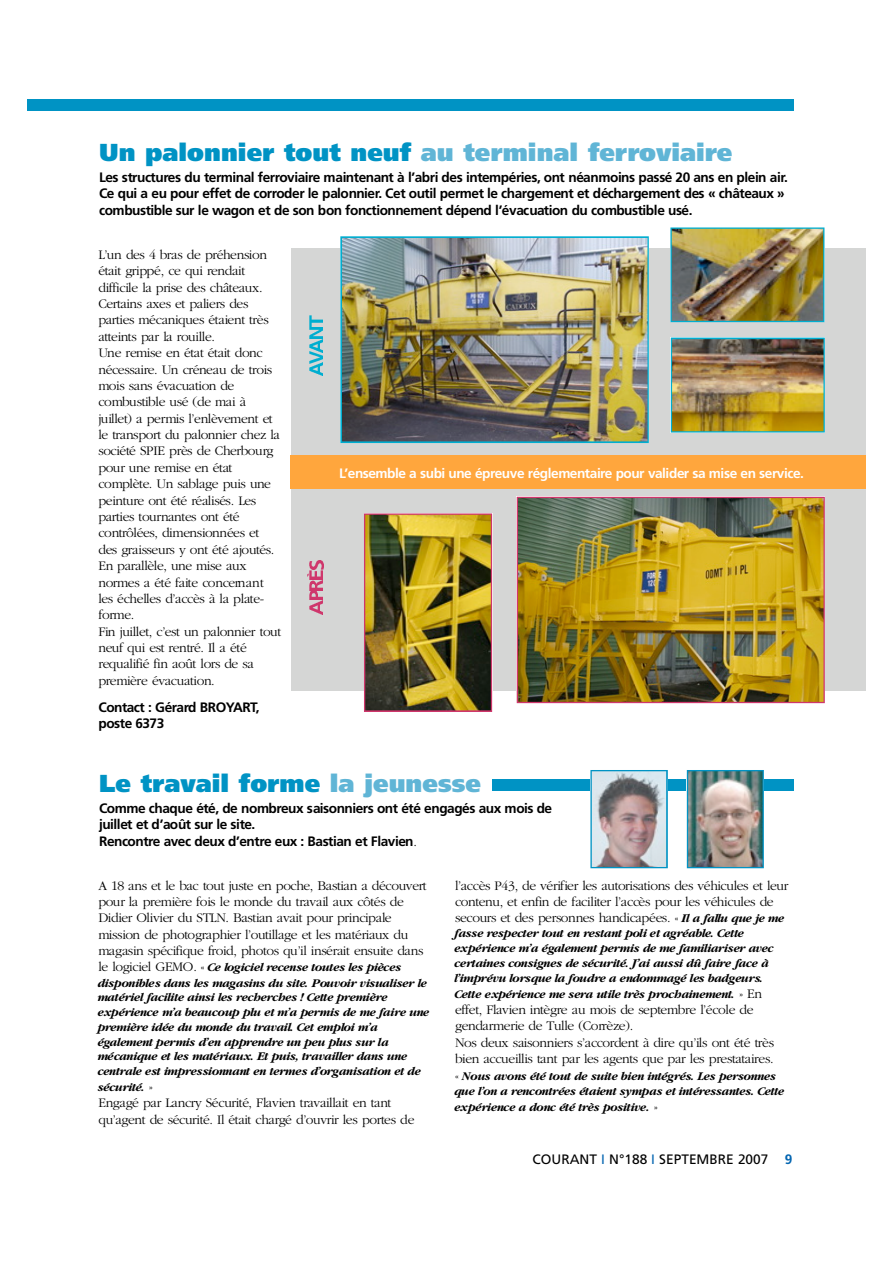
<style>
.page{position:relative;width:893px;height:1263px;background:#fff}
.page>*{position:absolute;margin:0;border:0;box-sizing:border-box;transform-origin:0 0}
.t1{font:900 24.6px "Frutiger";color:#60b5d6}
.t2{font:900 24.6px "Frutiger";color:#0093c4}
.t3{font:300 13.65px/16.4px "Garamond";letter-spacing:-.03em;color:#000}
.t4{font:700 13.65px/16.4px "Frutiger";letter-spacing:-.035em;color:#000}
.t5{font:700 13.65px "Frutiger";letter-spacing:-.035em;color:#fff}
.t6{font:13.65px "Frutiger";color:#000}
.t7{font:italic 700 12.3px/14.9px "Garamond";letter-spacing:-.04em;color:#000}
.s1{color:#0093c4}
.s2{color:#60b5d6}
.s3{font-family:"Garamond";font-weight:300}
.s4{font-weight:300;font-style:normal;font-size:13.65px}
.s5{font-weight:700;font-style:italic;font-size:12.3px}
.s6{color:#0365b1}
.s7{font-weight:700;color:#0365b1}
</style>
<div class="page">
<div style="left:492px;top:779px;width:301px;height:12px;background:#0093c4"></div>
<div style="left:27px;top:99px;width:766px;height:12px;background:#0093c4"></div>
<svg style="left:590px;top:770px;width:77px;height:98px;background:#a9a8ad"></svg>
<img style="left:686px;top:770px;width:77px;height:98px">
<div style="left:291px;top:248px;width:574px;height:443px;background:#d5d6d5"></div>
<img style="left:340px;top:236px;width:308px;height:207px">
<img style="left:670px;top:338px;width:154px;height:95px">
<img style="left:670px;top:227px;width:154px;height:95px">
<img style="left:516px;top:497px;width:308px;height:206px">
<img style="left:364px;top:513px;width:128px;height:199px">
<div style="left:290px;top:455px;width:575px;height:33px;background:#ffa63d"></div>
<img style="left:309px;top:364px;width:13px;height:12px">
<img style="left:309px;top:353px;width:13px;height:11px">
<img style="left:309px;top:316px;width:13px;height:37px">
<img style="left:307px;top:560px;width:16px;height:54px">
<h1 class="t1" style="left:99px;top:142px;width:634px"><span class="s1">Un palonnier tout neuf</span> au terminal ferroviaire</h1>
<p class="t4" style="left:99px;top:170px;width:690px">Les stru ctu res du terminal ferro v ia ire maintenant à l’abri des intempéries, ont néanmoins passé 20 ans en plein air.<br>Ce qui a eu pour effet de corroder le palonnier. Cet outil permet le chargement et déchargement des « châteaux » combustible sur le wagon et de son bon fonctionnement dépend l’évacuation du combustible usé.</p>
<p class="t3" style="left:98px;top:248px;width:184px">L’un des 4 bras de préhension était grippé, ce qui ren d ait<br>d ifficile la prise des châteaux.<br>Certains axes et paliers des parties mécaniques étaient très atteints par la rouille.<br>Une remise en état était donc<br>n écessaire. Un créneau de tro is mois sans évacuation de combustible usé (de mai à juillet) a permis l’enlèvement et le transport du palonnier chez la société SPIE près de Cherbourg pour une remise en état complète. Un sablage puis une p ein tu re ont été réalisés. Les parties tournantes ont été contrôlées, dimensionnées et des graisseurs y ont été ajoutés.<br>En parallèle, une mise aux<br>n o rmes a été faite concern a n t les échelles d’accès à la plate-<br>fo rme.<br>Fin juillet, c’est un palonnier tout neuf qui est rentré. Il a été requalifié fin août lors de sa<br>p rem ière évacuation.</p>
<p class="t4" style="left:98px;top:700px;width:163px">Contact : Gérard BROYA RT, poste 6373</p>
<p class="t5" style="left:339px;top:468px;width:466px">L’ensemble a subi une épreuve réglementaire pour valider sa mise en serv ice .</p>
<h1 class="t2" style="left:99px;top:773px;width:383px">Le travail forme <span class="s2">la jeunesse</span></h1>
<p class="t4" style="left:99px;top:801px;width:454px">Comme chaque été, de nombreux saisonniers ont été engagés aux mois de juillet et d’août sur le site.<br>R e n co n tre avec deux d’entre eux : Bastian et Flavien<span class="s3">.</span></p>
<p class="t3" style="left:98px;top:878px;width:330px">A 18 ans et le bac tout juste en poche, Bastian a découvert pour la prem ière fois le monde du travail aux côtés de Didier Olivier du STLN. Bastian avait pour principale mission de photographier l’outillage et les matériaux du magasin spécifique froid, photos qu’il insérait ensuite dans</p>
<p class="t7" style="left:98px;top:961px;width:333px"><span class="s4">le logiciel GEMO. «</span> Ce logiciel recense toutes les pièces disponibles dans les magasins du site. Pouvoir visualiser le matériel facilite ainsi les re c h e rches ! Cette pre m iè re expérience m’a beaucoup plu et m’a permis de me faire une p re m iè re idée du monde du travail. Cet emploi m’a également permis d’en appre n d re un peu plus sur la mécanique et les matériaux. Et puis, travailler dans une centrale est impressionnant en termes d’organisation et de</p>
<p class="t7" style="left:98px;top:1081px;width:56px">s é c u r ité . <span class="s4">»</span></p>
<p class="t3" style="left:98px;top:1096px;width:317px">Engagé par Lancry Sécurité, Flavien travaillait en tant qu’agent de sécurité. Il était chargé d’ouvrir les portes de</p>
<p class="t3" style="left:455px;top:878px;width:335px">l’accès P43, de vérifier les autorisations des véhicules et leur contenu, et enfin de faciliter l’accès pour les véhicules de secours et des personnes handicapées. « <span class="s5">Il a fallu que je me</span></p>
<p class="t7" style="left:455px;top:927px;width:321px">fasse respecter tout en restant poli et agréable. Cette expérience m’a également permis de me familiariser avec certaines consignes de sécurité. J’ai aussi dû faire face à l’imprévu lorsque la foudre a endommagé les badgeurs.</p>
<p class="t7" style="left:455px;top:987px;width:308px">Cette expérience me sera utile très pro c h a in e m e n t. <span class="s4">» En</span></p>
<p class="t3" style="left:455px;top:1003px;width:320px">effet, Flavien intègre au mois de septembre l’école de<br>g en d armerie de Tulle (Corrèze).<br>Nos deux saisonniers s’accordent à dire qu’ils ont été très bien accueillis tant par les agents que par les prestataires.</p>
<p class="t7" style="left:455px;top:1069px;width:332px;line-height:15.6px"><span class="s4">«</span> Nous avons été tout de suite bien intégrés. Les personnes que l’on a rencontrées étaient sympas et intéressantes. Cette expérience a donc été très positive. <span class="s4">»</span></p>
<p class="t6" style="left:532px;top:1154px;width:261px">COURANT <span class="s6">I</span> N°188 <span class="s6">I</span> SEPTEMBRE 2007 <span class="s7">9</span></p>
</div>
